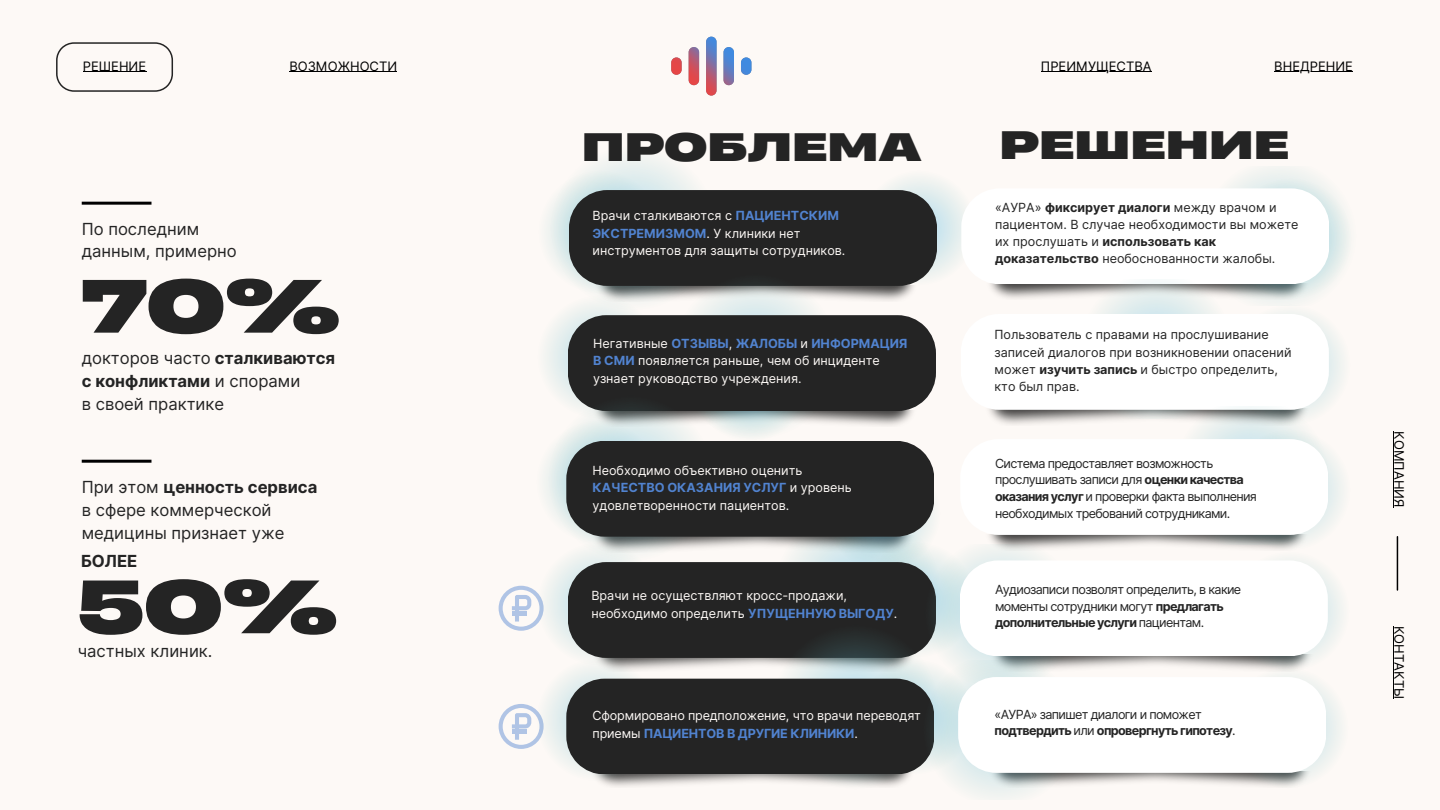
<style>
.page{position:relative;width:1440px;height:810px;background:#fdf9f6}
.page>*{position:absolute;margin:0;border:0;box-sizing:border-box;transform-origin:0 0}
.t1{font:700 71px "Heading Now 96";color:#242424}
.t2{font:700 37.4px "Heading Now 96";color:#242424}
.t3{font:16.7px/22.8px "Inter";color:#242424}
.t4{font:700 16.7px "Inter";color:#242424}
.t5{font:16.6px/22.7px "Inter";color:#242424}
.t6{font:13px "Inter";color:#000}
.t7{font:12.6px/17.4px "Inter";color:#fdf9f6}
.t8{font:12.6px/16.8px "Inter";letter-spacing:-.05em;color:#242424}
.t9{font:12.6px/17.2px "Inter";color:#242424}
.s1{font-weight:700}
.s2{font-weight:700;color:#5183d0}
</style>
<div class="page">
<hr style="left:82px;top:202px;width:69px;height:3px;background:#000">
<hr style="left:82px;top:460px;width:69px;height:3px;background:#000">
<img style="left:839px;top:285px;width:75px;height:16px">
<img style="left:551px;top:156px;width:143px;height:144px">
<div style="left:569px;top:190px;width:368px;height:95px;background:#242424"></div>
<img style="left:990px;top:284px;width:89px;height:15px">
<img style="left:1231px;top:179px;width:120px;height:121px">
<div style="left:961px;top:188px;width:368px;height:96px;background:#fff"></div>
<img style="left:839px;top:411px;width:74px;height:15px">
<img style="left:545px;top:295px;width:116px;height:101px">
<img style="left:673px;top:274px;width:166px;height:163px">
<div style="left:568px;top:315px;width:368px;height:96px;background:#242424"></div>
<img style="left:989px;top:409px;width:185px;height:16px">
<img style="left:1079px;top:280px;width:155px;height:138px">
<div style="left:1079px;top:314px;width:250px;height:95px;background:#fff"></div>
<img style="left:659px;top:657px;width:114px;height:12px">
<img style="left:714px;top:536px;width:112px;height:16px">
<img style="left:826px;top:536px;width:101px;height:26px">
<img style="left:548px;top:396px;width:166px;height:155px">
<div style="left:566px;top:441px;width:368px;height:95px;background:#242424"></div>
<img style="left:989px;top:534px;width:240px;height:13px">
<img style="left:1174px;top:406px;width:154px;height:139px">
<img style="left:1229px;top:430px;width:114px;height:227px">
<div style="left:1174px;top:439px;width:154px;height:95px;background:#fff"></div>
<img style="left:545px;top:542px;width:116px;height:123px">
<img style="left:859px;top:543px;width:68px;height:19px">
<div style="left:568px;top:562px;width:356px;height:95px;background:#242424"></div>
<img style="left:1079px;top:656px;width:235px;height:12px">
<img style="left:924px;top:544px;width:155px;height:124px">
<div style="left:960px;top:560px;width:368px;height:96px;background:#fff"></div>
<img style="left:773px;top:624px;width:166px;height:164px">
<img style="left:544px;top:659px;width:115px;height:123px">
<div style="left:566px;top:679px;width:357px;height:95px;background:#242424"></div>
<img style="left:923px;top:661px;width:154px;height:136px">
<img style="left:1228px;top:668px;width:113px;height:120px">
<div style="left:958px;top:677px;width:368px;height:95px;background:#fff"></div>
<svg style="left:499px;top:586px;width:45px;height:45px"></svg>
<hr style="left:512px;top:611px;width:14px;height:4px;background:#b0c4e5">
<svg style="left:499px;top:704px;width:45px;height:45px"></svg>
<div style="left:512px;top:729px;width:14px;height:5px;background:#b0c4e5"></div>
<hr style="left:1397px;top:537px;width:1px;height:53px;background:#000">
<hr style="left:1393px;top:431px;width:1px;height:76px;background:#000">
<hr style="left:1393px;top:626px;width:1px;height:73px;background:#000">
<svg style="left:671px;top:57px;width:11px;height:18px"></svg>
<svg style="left:689px;top:47px;width:10px;height:38px"></svg>
<svg style="left:706px;top:37px;width:11px;height:59px"></svg>
<svg style="left:724px;top:47px;width:10px;height:38px"></svg>
<svg style="left:741px;top:57px;width:10px;height:18px"></svg>
<hr style="left:289px;top:72px;width:108px;height:1px;background:#000">
<hr style="left:1041px;top:72px;width:111px;height:1px;background:#000">
<hr style="left:1274px;top:72px;width:79px;height:1px;background:#000">
<svg style="left:56px;top:42px;width:117px;height:50px"></svg>
<p class="t6" style="left:83px;top:58px;width:65px">РЕШЕНИЕ</p>
<p class="t6" style="left:289px;top:58px;width:109px">ВОЗМОЖНОСТИ</p>
<p class="t6" style="left:1041px;top:58px;width:112px">ПРЕИМУЩЕСТВА</p>
<p class="t6" style="left:1274px;top:58px;width:80px">ВНЕДРЕНИЕ</p>
<h3 class="t5" style="left:82px;top:217px;width:157px">По последним данным, примерно</h3>
<h1 class="t1" style="left:81px;top:258px;width:261px">70%</h1>
<h3 class="t3" style="left:82px;top:347px;width:255px">докторов часто <span class="s1">сталкиваются с конфликтами</span> и спорами<br>в своей практике</h3>
<h3 class="t3" style="left:82px;top:476px;width:237px">При этом <span class="s1">ценность сервиса </span>в сфере коммерческой медицины признает уже</h3>
<h1 class="t1" style="left:78px;top:559px;width:262px">50%</h1>
<h3 class="t4" style="left:81px;top:551px;width:58px">БОЛЕЕ</h3>
<h3 class="t5" style="left:78px;top:639px;width:136px">частных клиник.</h3>
<h2 class="t2" style="left:582px;top:122px;width:341px">ПРОБЛЕМА</h2>
<h2 class="t2" style="left:1000px;top:120px;width:291px">РЕШЕНИЕ</h2>
<p class="t7" style="left:592px;top:207px;width:254px">Врачи сталкиваются с <span class="s2">ПАЦИЕНТСКИМ<br>ЭКСТРЕМИЗМОМ</span>. У клиники нет инструментов для защиты сотрудников.</p>
<p class="t7" style="left:593px;top:335px;width:316px">Негативные <span class="s2">ОТЗЫВЫ</span>, <span class="s2">ЖАЛОБЫ</span> и <span class="s2">ИНФОРМАЦИЯ<br>В СМИ</span> появляется раньше, чем об инциденте узнает руководство учреждения.</p>
<p class="t7" style="left:592px;top:461px;width:261px">Необходимо объективно оценить<br><span class="s2">КАЧЕСТВО ОКАЗАНИЯ УСЛУГ</span> и уровень удовлетворенности пациентов.</p>
<p class="t7" style="left:591px;top:587px;width:307px">Врачи не осуществляют кросс-продажи, необходимо определить <span class="s2">УПУЩЕННУЮ ВЫГОДУ</span>.</p>
<p class="t7" style="left:592px;top:707px;width:330px">Сформировано предположение, что врачи переводят приемы <span class="s2">ПАЦИЕНТОВ В ДРУГИЕ КЛИНИКИ</span>.</p>
<p class="t9" style="left:995px;top:199px;width:305px">«АУРА» <span class="s1">фиксирует диалоги</span> между врачом и пациентом. В случае необходимости вы можете их прослушать и <span class="s1">использовать как доказательство</span> необоснованности жалобы.</p>
<p class="t9" style="left:995px;top:326px;width:299px">Пользователь с правами на прослушивание записей диалогов при возникновении опасений может <span class="s1">изучить запись</span> и быстро определить, кто был прав.</p>
<p class="t8" style="left:995px;top:455px;width:263px">Система предоставляет возможность прослушивать записи для <span class="s1">оценки качества оказания услуг</span> и проверки факта выполнения необходимых требований сотрудниками.</p>
<p class="t8" style="left:995px;top:581px;width:248px;line-height:16.5px">Аудиозаписи позволят определить, в какие моменты сотрудники могут <span class="s1">предлагать дополнительные услуги</span> пациентам.</p>
<p class="t8" style="left:995px;top:706px;width:243px;line-height:16.5px">«АУРА» запишет диалоги и поможет <span class="s1">подтвердить</span> или <span class="s1">опровергнуть гипотезу</span>.</p>
<p class="t6" style="left:1407px;top:431px;width:78px;rotate:90deg">КОМПАНИЯ</p>
<p class="t6" style="left:1407px;top:626px;width:74px;rotate:90deg">КОНТАКТЫ</p>
</div>
